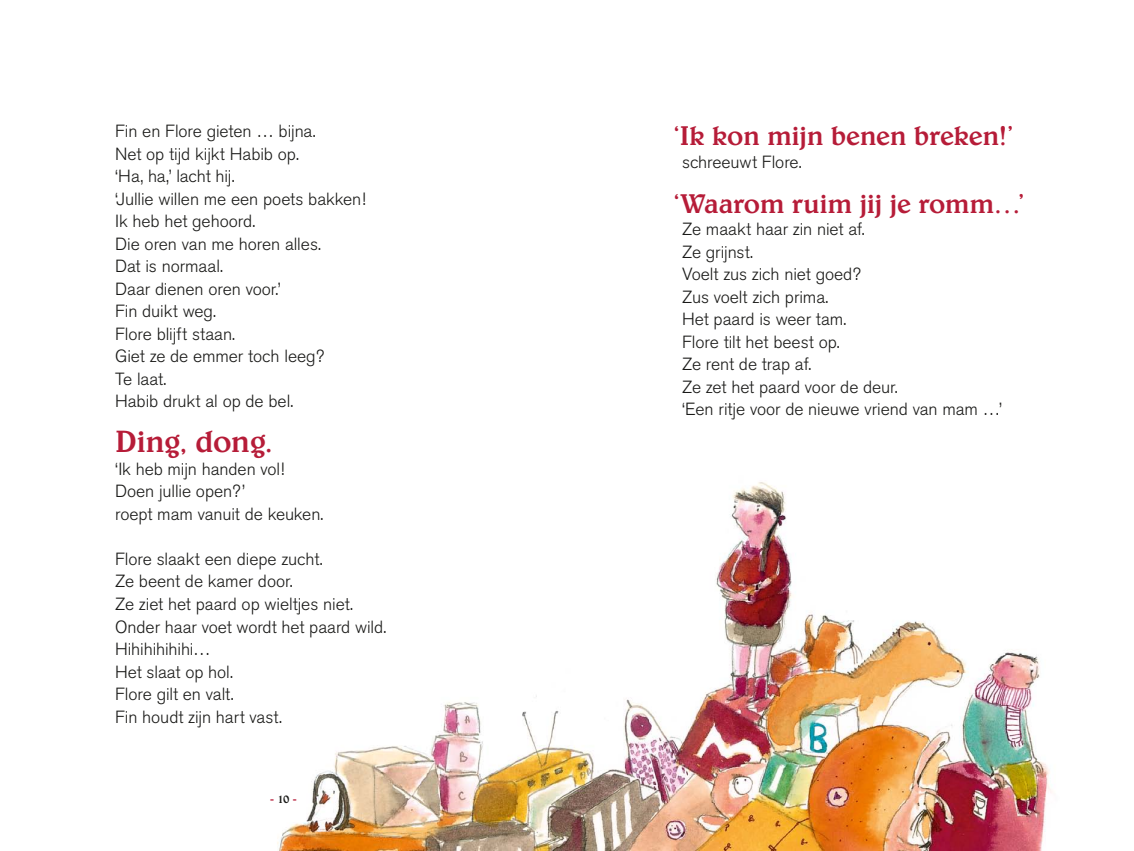
<style>
.page{position:relative;width:1134px;height:851px;background:#fff}
.page>*{position:absolute;margin:0;border:0;box-sizing:border-box;transform-origin:0 0}
.t1{font:500 31.25px "Belwe BT";letter-spacing:-.015em;color:#b61c38}
.t2{font:500 27.5px "Belwe BT";letter-spacing:-.02em;color:#b61c38}
.t3{font:300 17.5px/22.5px "Akzidenz Grotesk BE";letter-spacing:-.005em;color:#1a1a18}
.t4{font:500 12.5px "Belwe BT";color:#b61c38}
.s1{color:#1a1a18}
</style>
<div class="page">
<img style="left:277px;top:482px;width:774px;height:368px">
<p class="t3" style="left:115px;top:120px;width:252px">Fin en Flore gieten … bijna.<br>Net op tijd kijkt Habib op.<br>‘Ha, ha,’ lacht hij.<br>‘Jullie willen me een poets bakken!<br>Ik heb het gehoord.<br>Die oren van me horen alles.<br>Dat is normaal.<br>Daar dienen oren voor.’<br>Fin duikt weg.<br>Flore blijft staan.<br>Giet ze de emmer toch leeg?<br>Te laat.<br>Habib drukt al op de bel.</p>
<h1 class="t1" style="left:115px;top:422px;width:159px">Ding, dong.</h1>
<p class="t3" style="left:115px;top:458px;width:210px">‘Ik heb mijn handen vol!<br>Doen jullie open?’<br>roept mam vanuit de keuken.</p>
<p class="t3" style="left:115px;top:548px;width:273px">Flore slaakt een diepe zucht.<br>Ze beent de kamer door.<br>Ze ziet het paard op wieltjes niet.<br>Onder haar voet wordt het paard wild.<br>Hihihihihihi…<br>Het slaat op hol.<br>Flore gilt en valt.<br>Fin houdt zijn hart vast.</p>
<p class="t4" style="left:270px;top:790px;width:28px">- <span class="s1">10</span> -</p>
<h2 class="t2" style="left:673px;top:119px;width:342px">‘Ik kon mijn benen breken!’</h2>
<p class="t3" style="left:682px;top:151px;width:121px">schreeuwt Flore.</p>
<h2 class="t2" style="left:673px;top:186px;width:353px">‘Waarom ruim jij je romm…’</h2>
<p class="t3" style="left:682px;top:218px;width:321px">Ze maakt haar zin niet af.<br>Ze grijnst.<br>Voelt zus zich niet goed?<br>Zus voelt zich prima.<br>Het paard is weer tam.<br>Flore tilt het beest op.<br>Ze rent de trap af.<br>Ze zet het paard voor de deur.<br>‘Een ritje voor de nieuwe vriend van mam …’</p>
</div>
